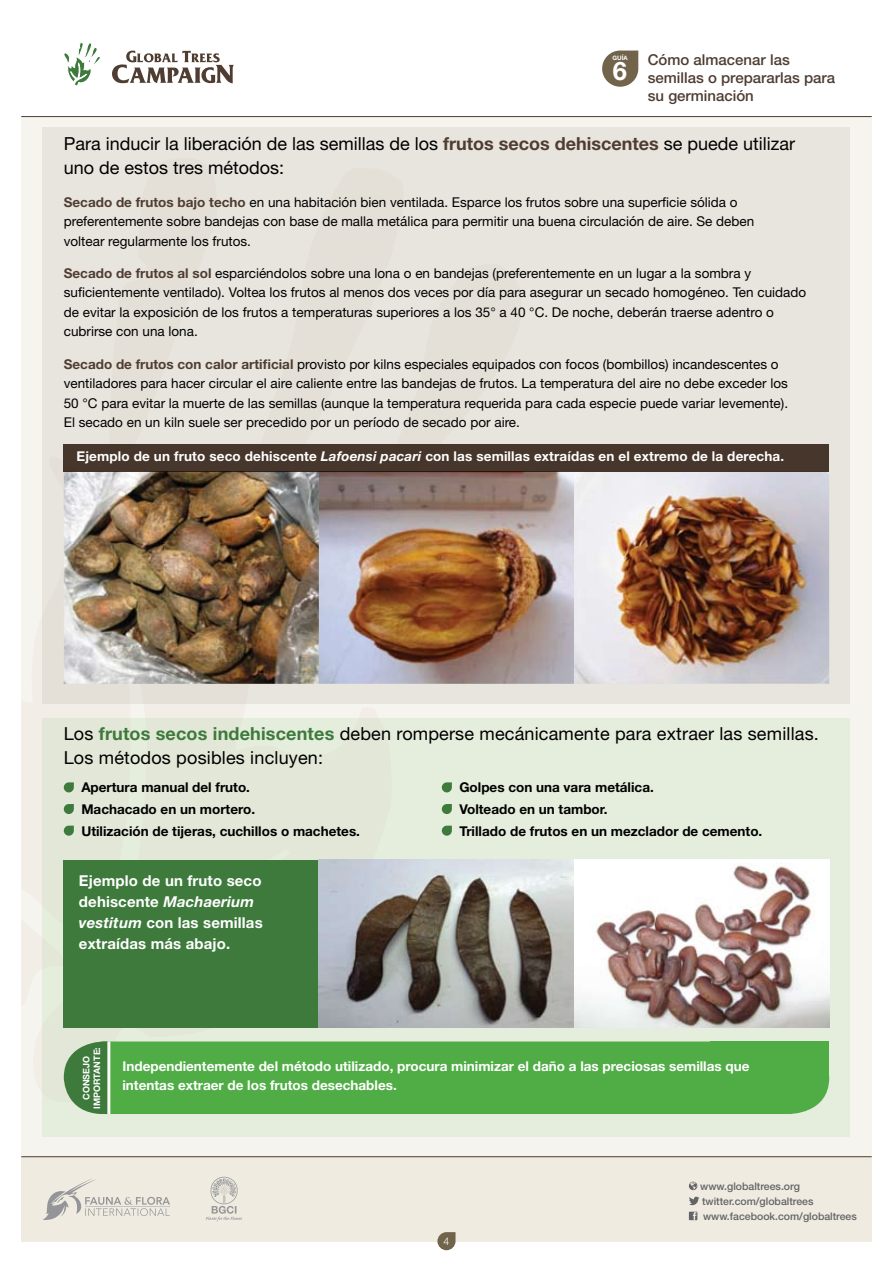
<style>
.page{position:relative;width:893px;height:1263px;background:#fff}
.page>*{position:absolute;margin:0;border:0;box-sizing:border-box;transform-origin:0 0}
.t1{font:700 25.5px "Helvetica Neue";color:#fff}
.t2{font:18px/24px "Helvetica Neue";letter-spacing:.01em;color:#000}
.t3{font:700 15px/21px "Helvetica Neue";letter-spacing:.01em;color:#fff}
.t4{font:500 15px/18px "Helvetica Neue";color:#4f3d32}
.t5{font:13.5px/19.5px "Helvetica Neue";color:#000}
.t6{font:700 13.5px/19.5px "Helvetica Neue";color:#fff}
.t7{font:700 13.5px "Helvetica Neue";color:#000}
.t8{font:500 10.5px/15px "Helvetica Neue";color:#636467}
.t9{font:300 10.5px "Helvetica Neue";color:#fff}
.t10{font:700 9px/10.5px "Helvetica Neue";color:#fff;text-align:center}
.t11{font:700 6.15px "Helvetica Neue";color:#fff}
.s1{font-weight:700;color:#4f3d32}
.s2{font-style:italic}
.s3{font-weight:700;color:#3d7a3b}
</style>
<div class="page">
<div style="left:21px;top:116px;width:851px;height:1043px;background:#f6f4ee"></div>
<div style="left:21px;top:1157px;width:851px;height:85px;background:#efebe0"></div>
<svg style="left:43px;top:1178px;width:127px;height:42px"></svg>
<hr style="left:21px;top:116px;width:851px;height:1px;background:#4f3d32">
<hr style="left:21px;top:1156px;width:851px;height:1px;background:#4f3d32">
<svg style="left:64px;top:43px;width:36px;height:43px"></svg>
<svg style="left:112px;top:51px;width:122px;height:32px"></svg>
<svg style="left:437px;top:1232px;width:19px;height:18px"></svg>
<svg style="left:602px;top:51px;width:36px;height:36px"></svg>
<div style="left:43px;top:718px;width:807px;height:418px;background:#e5eddd"></div>
<div style="left:43px;top:128px;width:807px;height:576px;background:#e8e5de"></div>
<svg style="left:64px;top:782px;width:10px;height:10px"></svg>
<svg style="left:442px;top:782px;width:10px;height:10px"></svg>
<svg style="left:64px;top:804px;width:10px;height:10px"></svg>
<svg style="left:442px;top:804px;width:10px;height:10px"></svg>
<svg style="left:64px;top:826px;width:10px;height:10px"></svg>
<svg style="left:442px;top:826px;width:10px;height:10px"></svg>
<div style="left:110px;top:1041px;width:719px;height:73px;background:#50ad46"></div>
<div style="left:711px;top:1041px;width:118px;height:40px;background:#50ad46"></div>
<svg style="left:64px;top:1041px;width:43px;height:73px"></svg>
<hr style="left:107px;top:1041px;width:3px;height:73px;background:#faf8f5">
<svg style="left:206px;top:1177px;width:36px;height:44px"></svg>
<svg style="left:689px;top:1182px;width:8px;height:8px"></svg>
<svg style="left:689px;top:1197px;width:10px;height:8px"></svg>
<svg style="left:689px;top:1212px;width:8px;height:8px"></svg>
<img style="left:64px;top:471px;width:765px;height:213px">
<div style="left:64px;top:444px;width:765px;height:27px;background:#47362b"></div>
<div style="left:64px;top:860px;width:255px;height:167px;background:#3d7a3b"></div>
<img style="left:319px;top:860px;width:510px;height:167px">
<p class="t11" style="left:613px;top:54px;width:17px">GUÍA</p>
<h1 class="t1" style="left:613px;top:55px;width:16px">6</h1>
<p class="t4" style="left:648px;top:51px;width:189px">Cómo almacenar las semillas o prepararlas para su germinación</p>
<h2 class="t2" style="left:64px;top:132px;width:733px">Para inducir la liberación de las semillas de los <span class="s1">frutos secos dehiscentes</span> se puede utilizar uno de estos tres métodos:</h2>
<p class="t5" style="left:64px;top:192px;width:692px"><span class="s1">Secado de frutos bajo techo</span> en una habitación bien ventilada. Esparce los frutos sobre una superficie sólida o preferentemente sobre bandejas con base de malla metálica para permitir una buena circulación de aire. Se deben voltear regularmente los frutos.</p>
<p class="t5" style="left:64px;top:263px;width:744px"><span class="s1">Secado de frutos al sol</span> esparciéndolos sobre una lona o en bandejas (preferentemente en un lugar a la sombra y suficientemente ventilado). Voltea los frutos al menos dos veces por día para asegurar un secado homogéneo. Ten cuidado de evitar la exposición de los frutos a temperaturas superiores a los 35° a 40 °C. De noche, deberán traerse adentro o cubrirse con una lona.</p>
<p class="t5" style="left:64px;top:354px;width:726px"><span class="s1">Secado de frutos con calor artificial</span> provisto por kilns especiales equipados con focos (bombillos) incandescentes o ventiladores para hacer circular el aire caliente entre las bandejas de frutos. La temperatura del aire no debe exceder los 50 °C para evitar la muerte de las semillas (aunque la temperatura requerida para cada especie puede variar levemente).<br>El secado en un kiln suele ser precedido por un período de secado por aire.</p>
<p class="t6" style="left:77px;top:446px;width:709px">Ejemplo de un fruto seco dehiscente <span class="s2">Lafoensi pacari</span> con las semillas extraídas en el extremo de la derecha.</p>
<h2 class="t2" style="left:64px;top:722px;width:757px">Los <span class="s3">frutos secos indehiscentes</span> deben romperse mecánicamente para extraer las semillas.<br>Los métodos posibles incluyen:</h2>
<p class="t7" style="left:81px;top:779px;width:170px">Apertura manual del fruto.</p>
<p class="t7" style="left:459px;top:779px;width:196px">Golpes con una vara metálica.</p>
<p class="t7" style="left:81px;top:801px;width:175px">Machacado en un mortero.</p>
<p class="t7" style="left:459px;top:801px;width:150px">Volteado en un tambor.</p>
<p class="t7" style="left:81px;top:822px;width:280px">Utilización de tijeras, cuchillos o machetes.</p>
<p class="t7" style="left:459px;top:822px;width:304px">Trillado de frutos en un mezclador de cemento.</p>
<p class="t3" style="left:79px;top:870px;width:185px">Ejemplo de un fruto seco dehiscente <span class="s2">Machaerium vestitum</span> con las semillas extraídas más abajo.</p>
<p class="t10" style="left:81px;top:1109px;width:63px;rotate:-90deg">Consejo importante:</p>
<p class="t6" style="left:122px;top:1056px;width:628px">Independientemente del método utilizado, procura minimizar el daño a las preciosas semillas que intentas extraer de los frutos desechables.</p>
<p class="t9" style="left:443px;top:1235px;width:7px">4</p>
<p class="t8" style="left:700px;top:1179px;width:158px">www.globaltrees.org twitter.com/globaltrees www.facebook.com/globaltrees</p>
</div>
